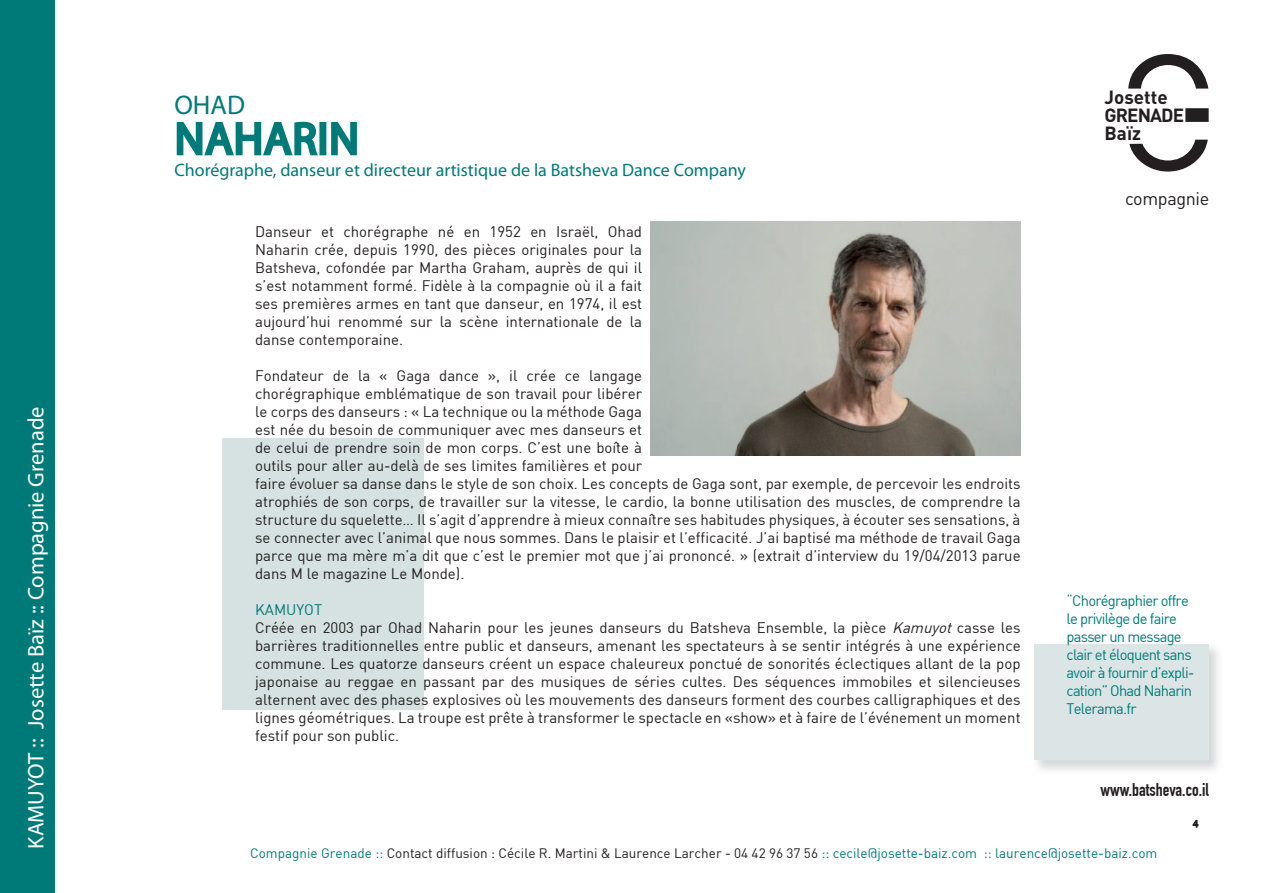
<style>
.page{position:relative;width:1263px;height:893px;background:#fff}
.page>*{position:absolute;margin:0;border:0;box-sizing:border-box;transform-origin:0 0}
.t1{font:45px "Myriad Pro";letter-spacing:.02em;color:#007a78}
.t2{font:27px "Myriad Pro";color:#007a78}
.t3{font:22.5px "Myriad Pro";color:#fff}
.t4{font:700 18.9px/17.9px "DIN";color:#231f20}
.t5{font:18px "Myriad Pro";color:#007a78}
.t6{font:700 18px "DIN Condensed";color:#231f20}
.t7{font:18px "DIN";letter-spacing:-.02em;color:#231f20}
.t8{font:15px/18px "DIN";color:#231f20}
.t9{font:15px/18px "DIN";letter-spacing:-.05em;color:#007a78}
.t10{font:13.5px "DIN";color:#007a78}
.s1{color:#007a78}
.s2{font-style:italic}
.s3{color:#231f20}
</style>
<div class="page">
<div style="left:0;top:0;width:54px;height:893px;background:#007a78"></div>
<svg style="left:1129px;top:140px;width:79px;height:32px"></svg>
<svg style="left:1185px;top:108px;width:24px;height:14px"></svg>
<svg style="left:1128px;top:54px;width:80px;height:35px"></svg>
<svg style="left:1192px;top:819px;width:7px;height:9px"></svg>
<div style="left:1035px;top:644px;width:174px;height:116px;background:#dbe5e5"></div>
<svg style="left:176px;top:121px;width:145px;height:35px"></svg>
<div style="left:319px;top:122px;width:7px;height:33px;border:3px solid #007a78"></div>
<svg style="left:331px;top:122px;width:26px;height:34px"></svg>
<img style="left:651px;top:222px;width:369px;height:234px">
<div style="left:222px;top:438px;width:202px;height:272px;background:#d6e1e2"></div>
<h3 class="t3" style="left:22px;top:849px;width:444px;rotate:-90deg">KAMUYOT :: Josette Baïz :: Compagnie Grenade</h3>
<h2 class="t2" style="left:174px;top:88px;width:72px">OHAD</h2>
<h1 class="t1" style="left:175px;top:111px;width:186px">NAHARIN</h1>
<p class="t5" style="left:174px;top:159px;width:573px">Chorégraphe, danseur et directeur artistique de la Batsheva Dance Company</p>
<p class="t8" style="left:255px;top:222px;width:388px;text-align:justify">Danseur et chorégraphe né en 1952 en Israël, Ohad Naharin crée, depuis 1990, des pièces originales pour la Batsheva, cofondée par Martha Graham, auprès de qui il s’est notamment formé. Fidèle à la compagnie où il a fait ses premières armes en tant que danseur, en 1974, il est aujourd’hui renommé sur la scène internationale de la danse contemporaine.</p>
<p class="t8" style="left:255px;top:366px;width:767px">Fondateur de la « Gaga dance », il crée ce langage<br>chorégraphique emblématique de son travail pour libérer<br>le corps des danseurs : « La technique ou la méthode Gaga<br>est née du besoin de communiquer avec mes danseurs et<br>de celui de prendre soin de mon corps. C’est une boîte à<br>outils pour aller au-delà de ses limites familières et pour<br>faire évoluer sa danse dans le style de son choix. Les concepts de Gaga sont, par exemple, de percevoir les endroits atrophiés de son corps, de travailler sur la vitesse, le cardio, la bonne utilisation des muscles, de comprendre la structure du squelette… Il s’agit d’apprendre à mieux connaître ses habitudes physiques, à écouter ses sensations, à se connecter avec l’animal que nous sommes. Dans le plaisir et l’efficacité. J’ai baptisé ma méthode de travail Gaga parce que ma mère m’a dit que c’est le premier mot que j’ai prononcé. » (extrait d’interview du 19/04/2013 parue dans M le magazine Le Monde).</p>
<p class="t8" style="left:255px;top:600px;width:767px"><span class="s1">KAMUYOT<br></span>Créée en 2003 par Ohad Naharin pour les jeunes danseurs du Batsheva Ensemble, la pièce <span class="s2">Kamuyot</span> casse les barrières traditionnelles entre public et danseurs, amenant les spectateurs à se sentir intégrés à une expérience commune. Les quatorze danseurs créent un espace chaleureux ponctué de sonorités éclectiques allant de la pop japonaise au reggae en passant par des musiques de séries cultes. Des séquences immobiles et silencieuses alternent avec des phases explosives où les mouvements des danseurs forment des courbes calligraphiques et des lignes géométriques. La troupe est prête à transformer le spectacle en «show» et à faire de l’événement un moment festif pour son public.</p>
<p class="t4" style="left:1104px;top:88px;width:81px">Josette<br>GRENADE<br>Baïz</p>
<p class="t7" style="left:1125px;top:187px;width:86px">compagnie</p>
<p class="t9" style="left:1066px;top:591px;width:129px">“Chorégraphier offre le privilège de faire passer un message clair et éloquent sans avoir à fournir d’expli&shy;cation” Ohad Naharin<br>Telerama.fr</p>
<p class="t6" style="left:1101px;top:779px;width:110px">www.batsheva.co.il</p>
<p class="t10" style="left:250px;top:845px;width:909px">Compagnie Grenade :: <span class="s3">Contact diffusion : Cécile R. Martini &amp; Laurence Larcher - 04 42 96 37 56</span> :: cecile@josette-baiz.com :: laurence@josette-baiz.com</p>
</div>
